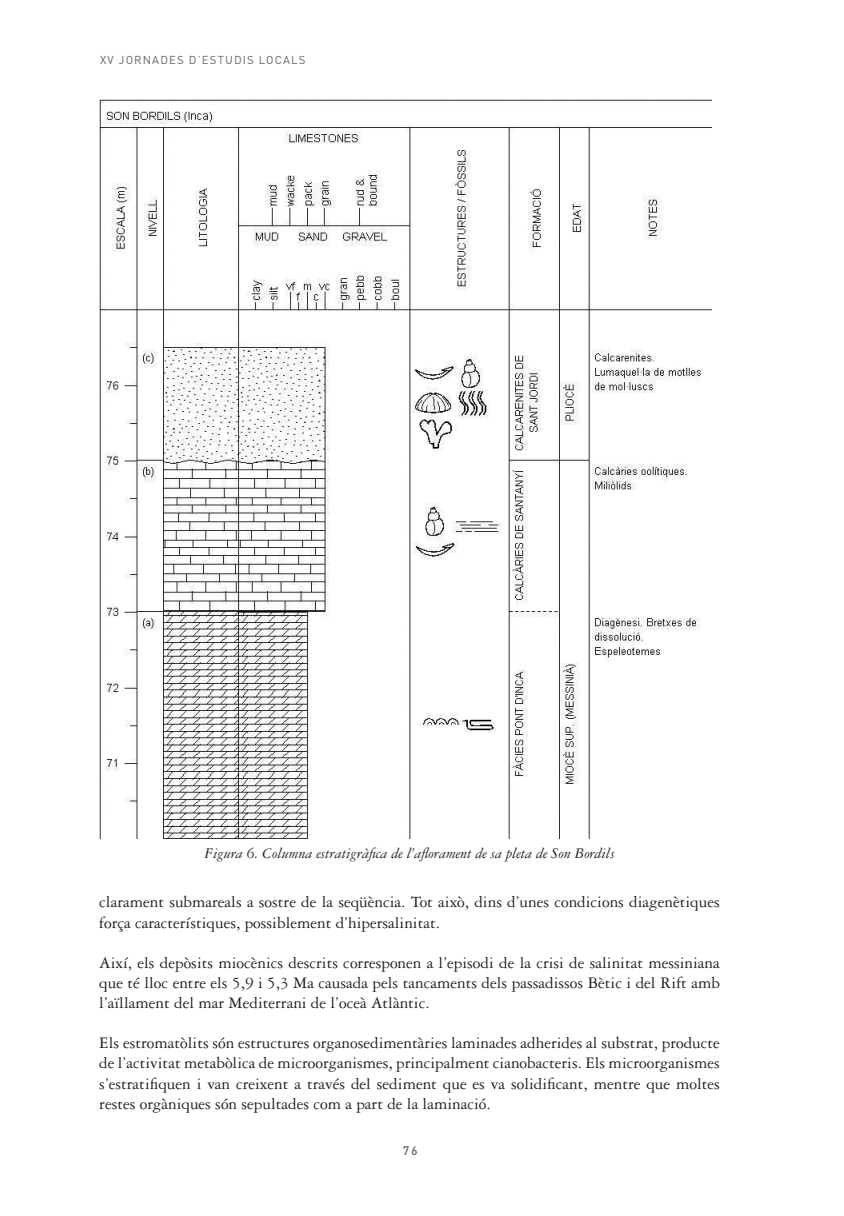
<style>
.page{position:relative;width:844px;height:1216px;background:#fff}
.page>*{position:absolute;margin:0;border:0;box-sizing:border-box;transform-origin:0 0}
.t1{font:17.15px/20.1px "Garamond Three";color:#231f20;text-align:justify}
.tit3{font:italic 15.75px "Garamond Three";color:#231f20}
.t2{font:500 12.25px "DIN";color:#636366}
.t3{font:11.38px "DIN";letter-spacing:.1em;color:#636366}
</style>
<div class="page">
<img style="left:99px;top:99px;width:612px;height:739px">
<p class="t3" style="left:100px;top:53px;width:207px">XV JORNADES D’ESTUDIS LOCALS</p>
<p class="tit3" style="left:204px;top:845px;width:411px">Figura 6. Columna estratigràfica de l’aflorament de sa pleta de Son Bordils</p>
<p class="t1" style="left:99px;top:892px;width:622px">clarament submareals a sostre de la seqüència. Tot això, dins d’unes condicions diagenètiques força característiques, possiblement d’hipersalinitat.</p>
<p class="t1" style="left:99px;top:952px;width:622px">Així, els depòsits miocènics descrits corresponen a l’episodi de la crisi de salinitat messiniana que té lloc entre els 5,9 i 5,3 Ma causada pels tancaments dels passadissos Bètic i del Rift amb l’aïllament del mar Mediterrani de l’oceà Atlàntic.</p>
<p class="t1" style="left:99px;top:1033px;width:622px">Els estromatòlits són estructures organosedimentàries laminades adherides al substrat, producte de l’activitat metabòlica de microorganismes, principalment cianobacteris. Els microorganismes s’estratifiquen i van creixent a través del sediment que es va solidificant, mentre que moltes restes orgàniques són sepultades com a part de la laminació.</p>
<p class="t2" style="left:402px;top:1143px;width:16px">76</p>
</div>
